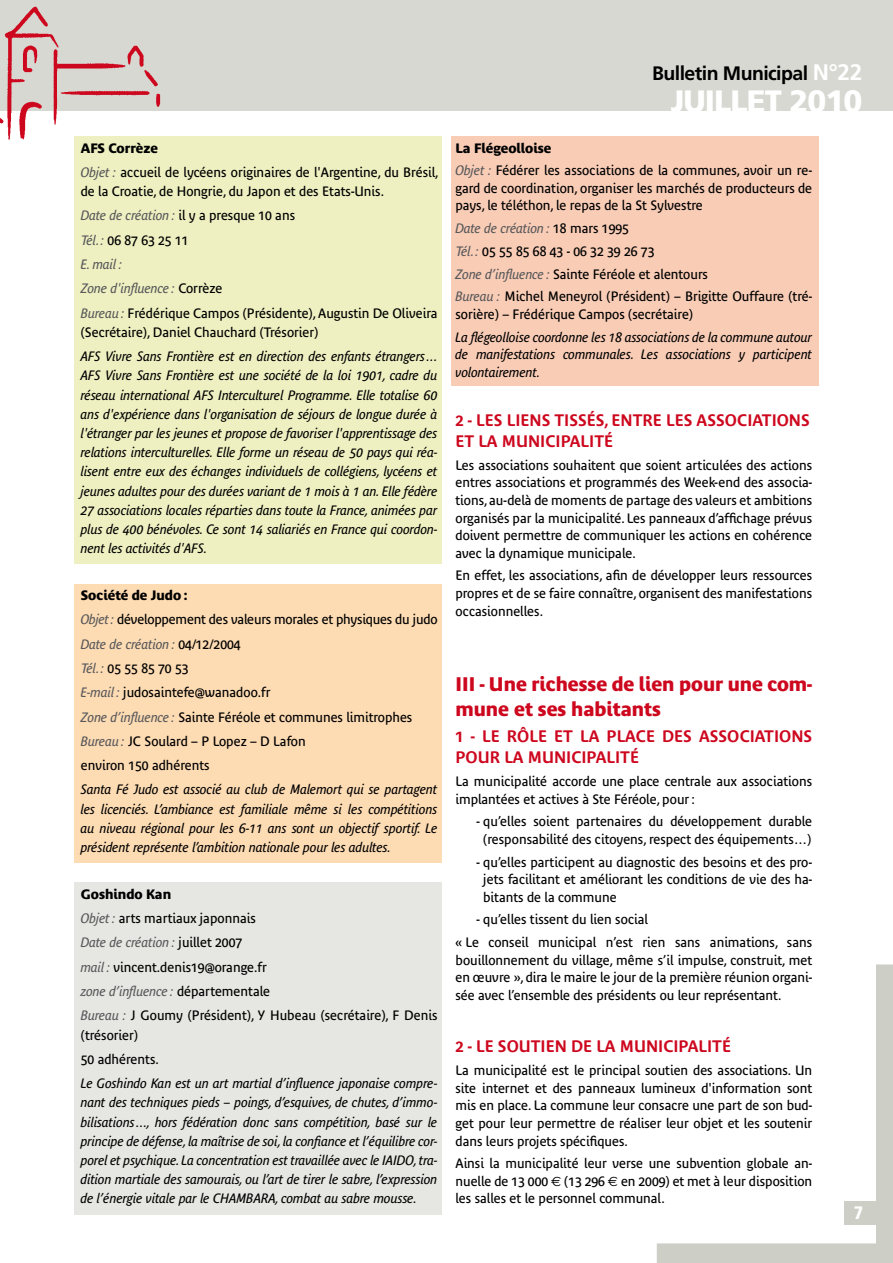
<style>
.page{position:relative;width:893px;height:1263px;background:#fff}
.page>*{position:absolute;margin:0;border:0;box-sizing:border-box;transform-origin:0 0}
.t1{font:900 30.9px "Frutiger";letter-spacing:-.03em;color:#fff}
.t2{font:700 19.5px/24.8px "Bienvenue";color:#cd071e}
.t3{font:700 19.5px "Frutiger";letter-spacing:-.03em;color:#000}
.t4{font:900 condensed 18px "Frutiger";color:#fff}
.t5{font:600 16.5px/21.1px "Bienvenue";color:#cd071e}
.t6{font:13.5px/17.5px "Bienvenue";color:#000}
.t7{font:italic 13.5px/19.2px "Bienvenue";color:#000;text-align:justify}
.s1{font-weight:700}
.s2{font-style:italic;color:#58585a}
.s3{font-size:22.5px;color:#fff}
.s4{font-family:"Euro Sans"}
</style>
<div class="page">
<div style="left:75px;top:136px;width:367px;height:427px;background:#eef0c1"></div>
<div style="left:451px;top:136px;width:367px;height:250px;background:#f9ccb6"></div>
<div style="left:75px;top:584px;width:367px;height:278px;background:#fddbb3"></div>
<div style="left:75px;top:883px;width:367px;height:332px;background:#e6e7e2"></div>
<div style="left:0;top:0;width:893px;height:111px;background:#d7d8d1"></div>
<img style="left:0;top:6px;width:161px;height:154px">
<svg style="left:657px;top:964px;width:236px;height:299px"></svg>
<p class="t6" style="left:81px;top:136px;width:359px;line-height:24.3px"><span class="s1">AFS Corrèze<br></span><span class="s2">Objet :</span> accueil de lycéens originaires de l'Argentine, du Brésil,</p>
<p class="t6" style="left:81px;top:179px;width:358px;line-height:24.3px">de la Croatie, de Hongrie, du Japon et des Etats-Unis.<br><span class="s2">Date de création :</span> il y a presque 10 ans<br><span class="s2">Tél. :</span> 06 87 63 25 11<br><span class="s2">E. mail :<br>Zone d'influence :</span> Corrèze<br><span class="s2">Bureau :</span> Frédérique Campos (Présidente), Augustin De Oliveira</p>
<p class="t6" style="left:81px;top:323px;width:239px">(Secrétaire), Daniel Chauchard (Trésorier)</p>
<p class="t7" style="left:81px;top:347px;width:358px">AFS Vivre Sans Frontière est en direction des enfants étrangers… AFS Vivre Sans Frontière est une société de la loi 1901, cadre du réseau international AFS Interculturel Programme. Elle totalise 60 ans d'expérience dans l'organisation de séjours de longue durée à l'étranger par les jeunes et propose de favoriser l'apprentissage des relations interculturelles. Elle forme un réseau de 50 pays qui réa&shy;lisent entre eux des échanges individuels de collégiens, lycéens et jeunes adultes pour des durées variant de 1 mois à 1 an. Elle fédère 27 associations locales réparties dans toute la France, animées par plus de 400 bénévoles. Ce sont 14 saliariés en France qui coordon&shy;nent les activités d'AFS.</p>
<p class="t6" style="left:81px;top:583px;width:358px;line-height:24.3px"><span class="s1">Société de Judo :<br></span><span class="s2">Objet:</span> développement des valeurs morales et physiques du judo <span class="s2">Date de création :</span> 04/12/2004<br><span class="s2">Tél. :</span> 05 55 85 70 53<br><span class="s2">E-mail :</span> judosaintefe@wanadoo.fr<br><span class="s2">Zone d’influence :</span> Sainte Féréole et communes limitrophes <span class="s2">Bureau :</span> JC Soulard – P Lopez – D Lafon<br>environ 150 adhérents</p>
<p class="t7" style="left:81px;top:780px;width:358px">Santa Fé Judo est associé au club de Malemort qui se partagent les licenciés. L’ambiance est familiale même si les compétitions au niveau régional pour les 6-11 ans sont un objectif sportif. Le président représente l’ambition nationale pour les adultes.</p>
<p class="t6" style="left:81px;top:882px;width:358px;line-height:24.3px"><span class="s1">Goshindo Kan<br></span><span class="s2">Objet :</span> arts martiaux japonnais<br><span class="s2">Date de création :</span> juillet 2007<br><span class="s2">mail :</span> vincent.denis19@orange.fr<br><span class="s2">zone d’influence :</span> départementale<br><span class="s2">Bureau :</span> J Goumy (Président), Y Hubeau (secrétaire), F Denis</p>
<p class="t6" style="left:81px;top:1023px;width:80px;line-height:24.3px">(trésorier)<br>50 adhérents.</p>
<p class="t7" style="left:81px;top:1074px;width:358px">Le Goshindo Kan est un art martial d’influence japonaise compre&shy;nant des techniques pieds – poings, d’esquives, de chutes, d’immo&shy;bilisations…, hors fédération donc sans compétition, basé sur le principe de défense, la maîtrise de soi, la confiance et l’équilibre cor&shy;porel et psychique. La concentration est travaillée avec le IAIDO, tra&shy;dition martiale des samourais, ou l’art de tirer le sabre, l’expression de l’énergie vitale par le CHAMBARA, combat au sabre mousse.</p>
<h2 class="t3" style="left:652px;top:62px;width:212px">Bulletin Municipal <span class="s3">N°22</span></h2>
<h1 class="t1" style="left:671px;top:82px;width:193px">JUILLET 2010</h1>
<p class="t6" style="left:455px;top:136px;width:358px;line-height:22.6px"><span class="s1">La Flégeolloise<br></span><span class="s2">Objet :</span> Fédérer les associations de la communes, avoir un re-</p>
<p class="t6" style="left:455px;top:179px;width:358px">gard de coordination, organiser les marchés de producteurs de pays, le téléthon, le repas de la St Sylvestre</p>
<p class="t6" style="left:455px;top:217px;width:358px;line-height:22.6px"><span class="s2">Date de création :</span> 18 mars 1995<br><span class="s2">Tél. :</span> 05 55 85 68 43 - 06 32 39 26 73<br><span class="s2">Zone d’influence :</span> Sainte Féréole et alentours<br><span class="s2">Bureau :</span> Michel Meneyrol (Président) – Brigitte Ouffaure (tré-</p>
<p class="t6" style="left:455px;top:305px;width:239px">sorière) – Frédérique Campos (secrétaire)</p>
<p class="t7" style="left:455px;top:328px;width:358px;line-height:17.5px">La flégeolloise coordonne les 18 associations de la commune autour de manifestations communales. Les associations y participent volontairement.</p>
<p class="t5" style="left:455px;top:409px;width:356px">2 - LES LIEN S TISSÉS, ENTRE LES ASSOCIATION S<br>ET LA MUN ICIPALITÉ</p>
<p class="t6" style="left:455px;top:456px;width:358px;text-align:justify">Les associations souhaitent que soient articulées des actions entres associations et programmés des Week-end des associa&shy;tions, au-delà de moments de partage des valeurs et ambitions organisés par la municipalité. Les panneaux d’affichage prévus doivent permettre de communiquer les actions en cohérence avec la dynamique municipale.</p>
<p class="t6" style="left:455px;top:567px;width:358px;text-align:justify">En effet, les associations, afin de développer leurs ressources propres et de se faire connaître, organisent des manifestations occasionnelles.</p>
<h2 class="t2" style="left:455px;top:671px;width:358px">III - Une richesse de lien pour une com&shy;mune et ses habitants</h2>
<p class="t5" style="left:455px;top:725px;width:358px">1 - LE RÔLE ET LA PLACE DES ASSOCIATION S<br>POU R LA MUN ICIPALITÉ</p>
<p class="t6" style="left:455px;top:772px;width:358px">La municipalité accorde une place centrale aux associations implantées et actives à Ste Féréole, pour :</p>
<p class="t6" style="left:476px;top:813px;width:337px;text-align:center">- qu’elles soient partenaires du développement durable (responsabilité des citoyens, respect des équipements…)</p>
<p class="t6" style="left:483px;top:853px;width:330px;text-align:justify;text-indent:-7px">- qu’elles participent au diagnostic des besoins et des pro&shy;jets facilitant et améliorant les conditions de vie des ha&shy;bitants de la commune</p>
<p class="t6" style="left:455px;top:908px;width:358px;line-height:22.6px;text-indent:21px">- qu’elles tissent du lien social<br>« Le conseil municipal n’est rien sans animations, sans</p>
<p class="t6" style="left:455px;top:951px;width:358px;text-align:justify">bouillonnement du village, même s’il impulse, construit, met en œuvre », dira le maire le jour de la première réunion organi&shy;sée avec l’ensemble des présidents ou leur représentant.</p>
<p class="t5" style="left:455px;top:1036px;width:275px">2 - LE SOUTIEN DE LA MUN ICIPALITÉ</p>
<p class="t6" style="left:455px;top:1061px;width:358px;text-align:justify">La municipalité est le principal soutien des associations. Un site internet et des panneaux lumineux d'information sont mis en place. La commune leur consacre une part de son bud&shy;get pour leur permettre de réaliser leur objet et les soutenir dans leurs projets spécifiques.</p>
<p class="t6" style="left:455px;top:1155px;width:358px;text-align:justify">Ainsi la municipalité leur verse une subvention globale an&shy;nuelle de 13 000 <span class="s4">E</span> (13 296 <span class="s4">E</span> en 2009) et met à leur disposition les salles et le personnel communal.</p>
<h3 class="t4" style="left:849px;top:1202px;width:15px">77</h3>
</div>
